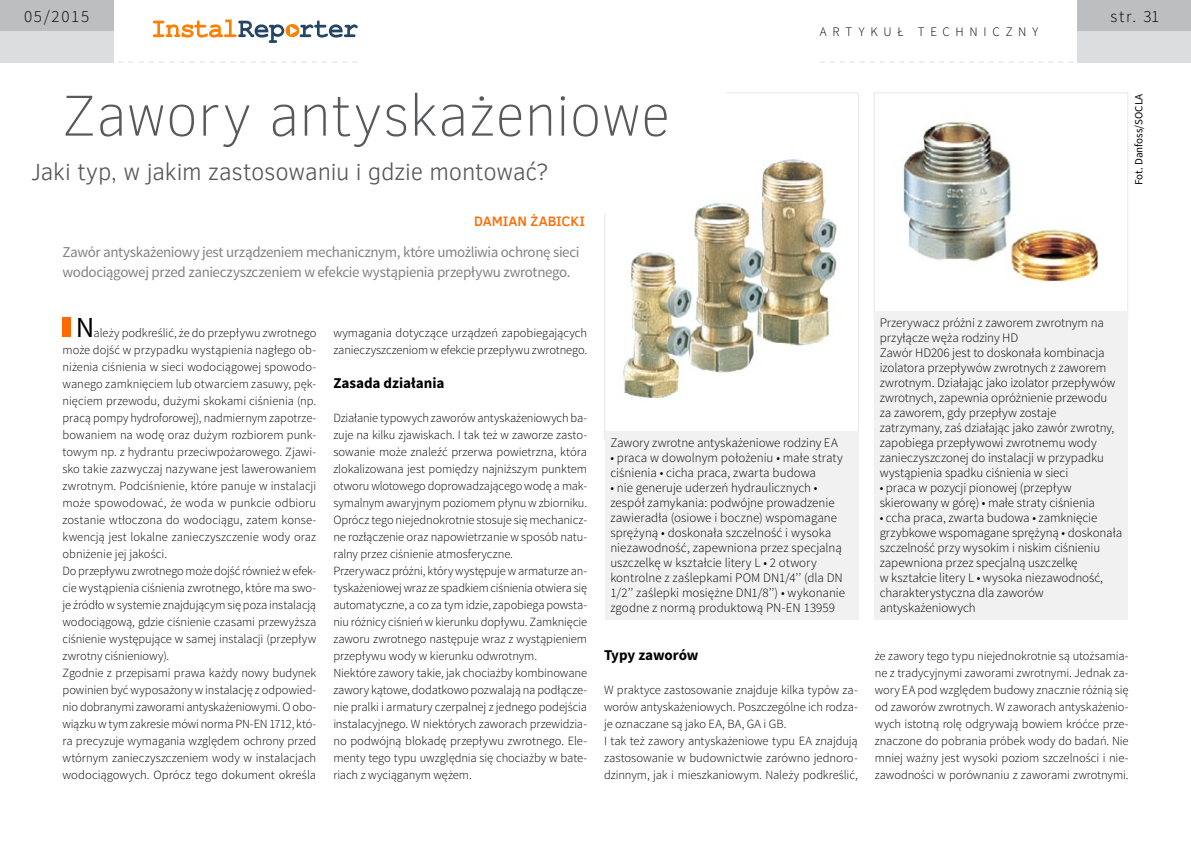
<style>
.page{position:relative;width:1191px;height:842px;background:#fff}
.page>*{position:absolute;margin:0;border:0;box-sizing:border-box;transform-origin:0 0}
.t1{font:100 59px "Clear Sans";letter-spacing:-.005em;color:#58595b}
.t2{font:29px "Source Sans Pro";color:#000}
.t3{font:300 24px "Clear Sans";letter-spacing:-.01em;color:#58595b}
.t4{font:300 17px "Source Sans Pro";letter-spacing:.1em;color:#000}
.t5{font:15px/20px "Source Sans Pro";letter-spacing:-.025em;color:#808285}
.t6{font:700 15px "Source Sans Pro";letter-spacing:-.005em;color:#000}
.t7{font:500 14px "Clear Sans";color:#ff6a00}
.t8{font:300 13px/15px "Source Sans Pro";letter-spacing:-.005em;color:#000}
.t9{font:300 13px "Source Sans Pro";letter-spacing:.44em;color:#000}
.t10{font:300 12.5px/17px "Source Sans Pro";letter-spacing:-.005em;color:#000}
.t11{font:11px "Source Sans Pro";color:#000}
</style>
<div class="page">
<div style="left:1077px;top:0;width:114px;height:31px;background:#bcbec0"></div>
<div style="left:1077px;top:31px;width:114px;height:31px;background:#dcddde"></div>
<svg style="left:153px;top:20px;width:204px;height:23px"></svg>
<div style="left:0;top:0;width:113px;height:31px;background:#bcbec0"></div>
<div style="left:0;top:31px;width:113px;height:31px;background:#dcddde"></div>
<svg style="left:108px;top:62px;width:249px;height:1px"></svg>
<svg style="left:820px;top:62px;width:263px;height:1px"></svg>
<div style="left:63px;top:317px;width:8px;height:20px;background:#ff6a00"></div>
<img style="left:623px;top:159px;width:214px;height:240px">
<img style="left:903px;top:122px;width:196px;height:161px">
<div style="left:874px;top:93px;width:253px;height:227px;border:1px solid #e6e7e8"></div>
<div style="left:604px;top:431px;width:254px;height:189px;background:#f1f1f2"></div>
<div style="left:874px;top:311px;width:253px;height:309px;background:#f1f1f2"></div>
<svg style="left:604px;top:92px;width:181px;height:142px"></svg>
<h3 class="t4" style="left:24px;top:6px;width:67px">05/2015</h3>
<h3 class="t4" style="left:1110px;top:6px;width:50px">str. 31</h3>
<p class="t9" style="left:820px;top:24px;width:220px">artykuł techniczny</p>
<h1 class="t1" style="left:62px;top:77px;width:609px">Zawory antyskażeniowe</h1>
<h3 class="t3" style="left:31px;top:156px;width:519px">Jaki typ, w jakim zastosowaniu i gdzie montować?</h3>
<p class="t7" style="left:474px;top:211px;width:112px">DAMIAN ŻABICKI</p>
<p class="t5" style="left:62px;top:242px;width:518px">Zawór antyskażeniowy jest urządzeniem mechanicznym, które umożliwia ochronę sieci wodociągowej przed zanieczyszczeniem w efekcie wystąpienia przepływu zwrotnego.</p>
<h2 class="t2" style="left:76px;top:310px;width:20px">N</h2>
<p class="t10" style="left:63px;top:325px;width:255px;text-indent:31px">ależy podkreślić, że do przepływu zwrotnego może dojść w przypadku wystąpienia nagłego ob&shy;niżenia ciśnienia w sieci wodociągowej spowodo&shy;wanego zamknięciem lub otwarciem zasuwy, pęk&shy;nięciem przewodu, dużymi skokami ciśnienia (np. pracą pompy hydroforowej), nadmiernym zapotrze&shy;bowaniem na wodę oraz dużym rozbiorem punk&shy;towym np. z hydrantu przeciwpożarowego. Zjawi&shy;sko takie zazwyczaj nazywane jest lawerowaniem zwrotnym. Podciśnienie, które panuje w instalacji może spowodować, że woda w punkcie odbioru zostanie wtłoczona do wodociągu, zatem konse&shy;kwencją jest lokalne zanieczyszczenie wody oraz obniżenie jej jakości.<br>Do przepływu zwrotnego może dojść również w efek&shy;cie wystąpienia ciśnienia zwrotnego, które ma swo&shy;je źródło w systemie znajdującym się poza instalacją wodociągową, gdzie ciśnienie czasami przewyższa ciśnienie występujące w samej instalacji (przepływ zwrotny ciśnieniowy).<br>Zgodnie z przepisami prawa każdy nowy budynek powinien być wyposażony w instalację z odpowied&shy;nio dobranymi zaworami antyskażeniowymi. O obo&shy;wiązku w tym zakresie mówi norma PN-EN 1712, któ&shy;ra precyzuje wymagania względem ochrony przed wtórnym zanieczyszczeniem wody w instalacjach wodociągowych. Oprócz tego dokument określa</p>
<p class="t10" style="left:333px;top:325px;width:255px">wymagania dotyczące urządzeń zapobiegających zanieczyszczeniom w efekcie przepływu zwrotnego.</p>
<p class="t6" style="left:333px;top:374px;width:113px">Zasada działania</p>
<p class="t10" style="left:333px;top:410px;width:255px">Działanie typowych zaworów antyskażeniowych ba&shy;zuje na kilku zjawiskach. I tak też w zaworze zasto&shy;sowanie może znaleźć przerwa powietrzna, która zlokalizowana jest pomiędzy najniższym punktem otworu wlotowego doprowadzającego wodę a mak&shy;symalnym awaryjnym poziomem płynu w zbiorniku.<br>Oprócz tego niejednokrotnie stosuje się mechanicz&shy;ne rozłączenie oraz napowietrzanie w sposób natu&shy;ralny przez ciśnienie atmosferyczne.<br>Przerywacz próżni, który występuje w armaturze an&shy;tyskażeniowej wraz ze spadkiem ciśnienia otwiera się automatyczne, a co za tym idzie, zapobiega powsta&shy;niu różnicy ciśnień w kierunku dopływu. Zamknięcie zaworu zwrotnego następuje wraz z wystąpieniem przepływu wody w kierunku odwrotnym.<br>Niektóre zawory takie, jak chociażby kombinowane zawory kątowe, dodatkowo pozwalają na podłącze&shy;nie pralki i armatury czerpalnej z jednego podejścia instalacyjnego. W niektórych zaworach przewidzia&shy;no podwójną blokadę przepływu zwrotnego. Ele&shy;menty tego typu uwzględnia się chociażby w bate&shy;riach z wyciąganym wężem.</p>
<p class="t8" style="left:610px;top:435px;width:229px">Zawory zwrotne antyskażeniowe rodziny EA</p>
<p class="t8" style="left:610px;top:450px;width:234px">• praca w dowolnym położeniu • małe straty ciśnienia • cicha praca, zwarta budowa</p>
<p class="t8" style="left:610px;top:480px;width:236px">• nie generuje uderzeń hydraulicznych • zespół zamykania: podwójne prowadzenie zawieradła (osiowe i boczne) wspomagane sprężyną • doskonała szczelność i wysoka niezawodność, zapewniona przez specjalną uszczelkę w kształcie litery L • 2 otwory kontrolne z zaślepkami POM DN1/4’’ (dla DN 1/2’’ zaślepki mosiężne DN1/8’’) • wykonanie zgodne z normą produktową PN-EN 13959</p>
<p class="t6" style="left:604px;top:646px;width:96px">Typy zaworów</p>
<p class="t10" style="left:604px;top:682px;width:255px">W praktyce zastosowanie znajduje kilka typów za&shy;worów antyskażeniowych. Poszczególne ich rodza&shy;je oznaczane są jako EA, BA, GA i GB.<br>I tak też zawory antyskażeniowe typu EA znajdują zastosowanie w budownictwie zarówno jednoro&shy;dzinnym, jak i mieszkaniowym. Należy podkreślić,</p>
<p class="t11" style="left:1132px;top:185px;width:93px;rotate:-90deg">Fot. Danfoss/SOCLA</p>
<p class="t8" style="left:879px;top:315px;width:237px">Przerywacz próżni z zaworem zwrotnym na przyłącze węża rodziny HD<br>Zawór HD206 jest to doskonała kombinacja izolatora przepływów zwrotnych z zaworem zwrotnym. Działając jako izolator przepływów zwrotnych, zapewnia opróżnienie przewodu za zaworem, gdy przepływ zostaje zatrzymany, zaś działając jako zawór zwrotny, zapobiega przepływowi zwrotnemu wody zanieczyszczonej do instalacji w przypadku wystąpienia spadku ciśnienia w sieci</p>
<p class="t8" style="left:879px;top:480px;width:217px">• praca w pozycji pionowej (przepływ skierowany w górę) • małe straty ciśnienia</p>
<p class="t8" style="left:879px;top:510px;width:244px">• ccha praca, zwarta budowa • zamknięcie grzybkowe wspomagane sprężyną • doskonała szczelność przy wysokim i niskim ciśnieniu zapewniona przez specjalną uszczelkę<br>w kształcie litery L • wysoka niezawodność, charakterystyczna dla zaworów antyskażeniowych</p>
<p class="t10" style="left:874px;top:648px;width:255px;text-align:justify">że zawory tego typu niejednokrotnie są utożsamia&shy;ne z tradycyjnymi zaworami zwrotnymi. Jednak za&shy;wory EA pod względem budowy znacznie różnią się od zaworów zwrotnych. W zaworach antyskażenio&shy;wych istotną rolę odgrywają bowiem króćce prze&shy;znaczone do pobrania próbek wody do badań. Nie mniej ważny jest wysoki poziom szczelności i nie&shy;zawodności w porównaniu z zaworami zwrotnymi.</p>
</div>
